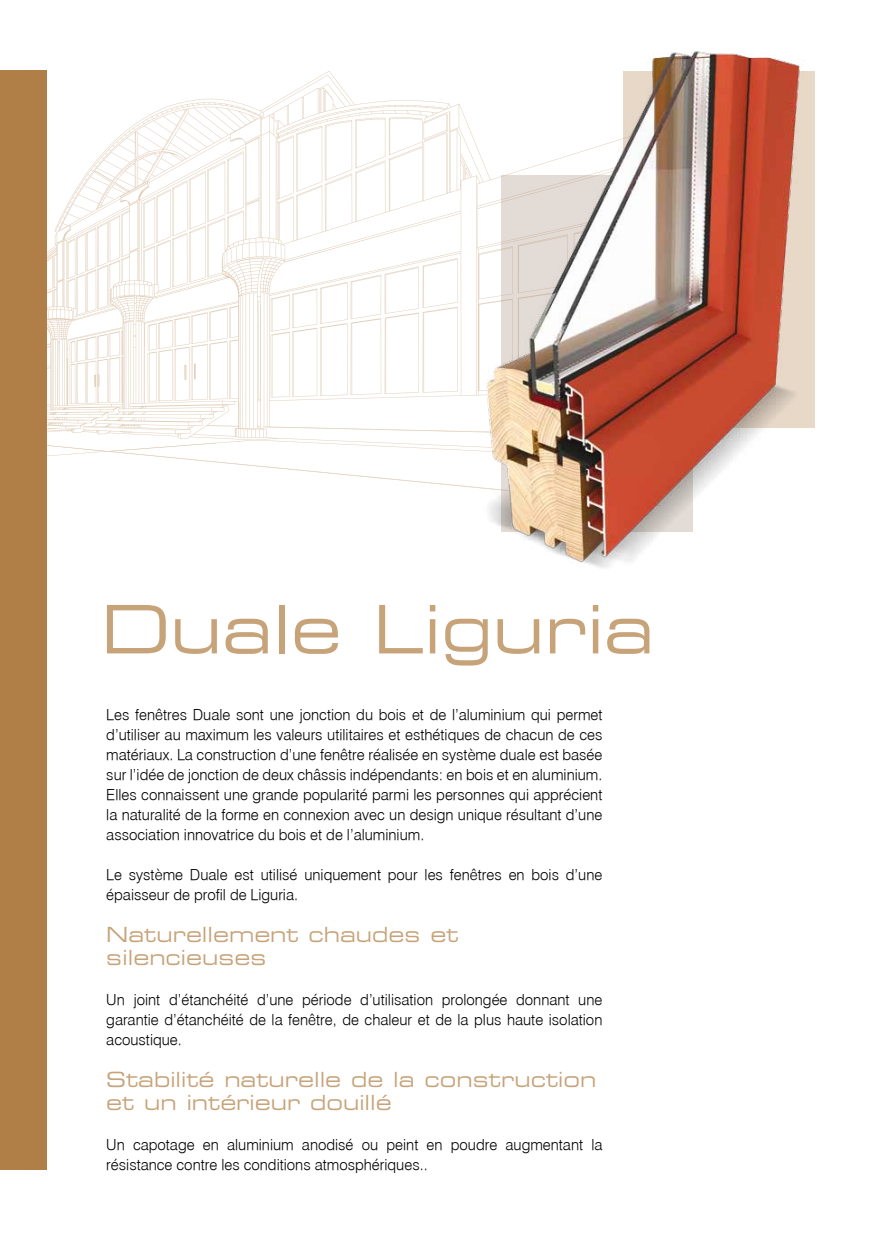
<style>
.page{position:relative;width:886px;height:1241px;background:#fff}
.page>*{position:absolute;margin:0;border:0;box-sizing:border-box;transform-origin:0 0}
.t1{font:60px "Square 721 Ex PL";color:#c7a379}
.t2{font:18.75px/22.5px "Square 721 Ex PL";color:#c7a379}
.t3{font:15px/20px "Swiss 721 Lt AT";color:#000;text-align:justify}
</style>
<div class="page">
<svg style="left:143px;top:71px;width:251px;height:48px"></svg>
<svg style="left:119px;top:119px;width:272px;height:18px"></svg>
<svg style="left:46px;top:137px;width:348px;height:38px"></svg>
<svg style="left:46px;top:175px;width:348px;height:117px"></svg>
<svg style="left:46px;top:292px;width:348px;height:214px"></svg>
<img style="left:394px;top:51px;width:421px;height:517px">
<div style="left:0;top:71px;width:46px;height:1098px;background:#b07f48"></div>
<p class="t1" style="left:101px;top:589px;width:555px">Duale Liguria</p>
<p class="t3" style="left:106px;top:704px;width:498px">Les fenêtres Duale sont une jonction du bois et de l’aluminium qui permet d’utiliser au maximum les valeurs utilitaires et esthétiques de chacun de ces matériaux. La construction d’une fenêtre réalisée en système duale est basée sur l’idée de jonction de deux châssis indépendants: en bois et en aluminium.<br>Elles connaissent une grande popularité parmi les personnes qui apprécient la naturalité de la forme en connexion avec un design unique résultant d’une association innovatrice du bois et de l’aluminium.</p>
<p class="t3" style="left:106px;top:864px;width:498px">Le système Duale est utilisé uniquement pour les fenêtres en bois d’une épaisseur de profil de Liguria.</p>
<p class="t2" style="left:106px;top:923px;width:354px">Naturellement chaudes et silencieuses</p>
<p class="t3" style="left:106px;top:989px;width:498px">Un joint d’étanchéité d’une période d’utilisation prolongée donnant une garantie d’étanchéité de la fenêtre, de chaleur et de la plus haute isolation acoustique.</p>
<p class="t2" style="left:106px;top:1068px;width:491px">Stabilité naturelle de la construction et un intérieur douillé</p>
<p class="t3" style="left:106px;top:1134px;width:498px">Un capotage en aluminium anodisé ou peint en poudre augmentant la résistance contre les conditions atmosphériques..</p>
</div>
